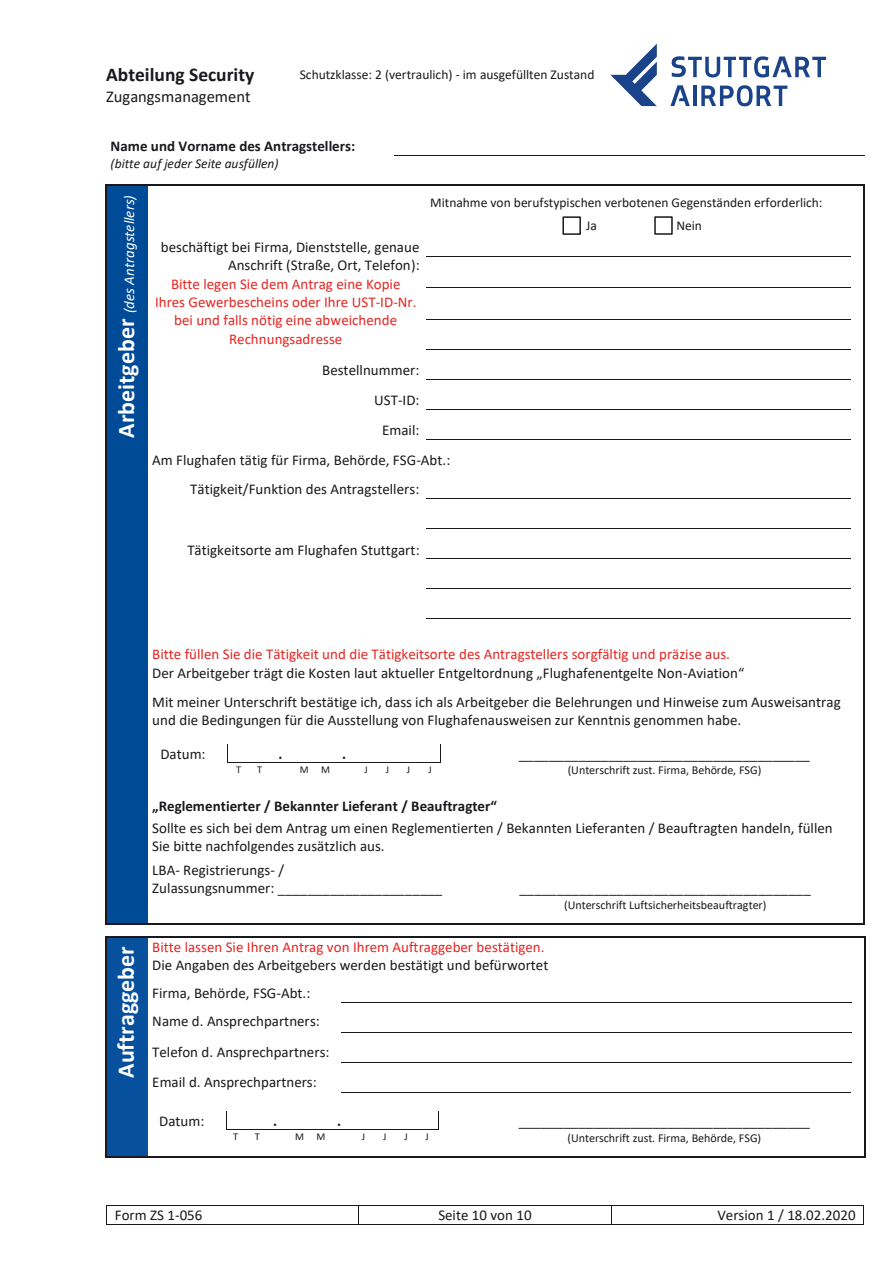
<style>
.page{position:relative;width:893px;height:1263px;background:#fff}
.page>*{position:absolute;margin:0;border:0;box-sizing:border-box;transform-origin:0 0}
.t1{font:700 24px "Calibri";color:#fff}
.t2{font:700 19.5px "Calibri";color:#1a181c}
.t3{font:16.5px "Calibri";color:#1a181c}
.t4{font:15px/18.3px "Calibri";color:#1a181c}
.t5{font:15px/18.3px "Calibri";color:#e52521;text-align:center}
.t6{font:700 15px "Calibri";color:#1a181c}
.t7{font:italic 15px "Calibri";letter-spacing:.005em;color:#fff}
.t8{font:13.5px/23.7px "Calibri";color:#1a181c}
.t9{font:italic 13.5px "Calibri";color:#1a181c}
.t10{font:12px "Calibri";letter-spacing:-.005em;color:#1a181c}
.t11{font:10.5px "Calibri";color:#1a181c}
.s1{font-weight:700;font-style:normal;font-size:24px}
</style>
<div class="page">
<hr style="left:107px;top:1205px;width:251px;height:1px;background:#1a181c">
<hr style="left:359px;top:1205px;width:252px;height:1px;background:#1a181c">
<hr style="left:612px;top:1205px;width:251px;height:1px;background:#1a181c">
<svg style="left:106px;top:1205px;width:1px;height:20px"></svg>
<hr style="left:107px;top:1224px;width:251px;height:1px;background:#1a181c">
<svg style="left:358px;top:1205px;width:1px;height:20px"></svg>
<hr style="left:359px;top:1224px;width:252px;height:1px;background:#1a181c">
<svg style="left:611px;top:1205px;width:1px;height:20px"></svg>
<hr style="left:612px;top:1224px;width:251px;height:1px;background:#1a181c">
<svg style="left:863px;top:1205px;width:1px;height:20px"></svg>
<hr style="left:395px;top:155px;width:470px;height:1px;background:#1a181c">
<div style="left:107px;top:186px;width:41px;height:737px;background:#004b98"></div>
<hr style="left:107px;top:185px;width:41px;height:1px;background:#1a181c">
<hr style="left:149px;top:185px;width:277px;height:1px;background:#1a181c">
<hr style="left:427px;top:185px;width:436px;height:1px;background:#1a181c">
<hr style="left:106px;top:186px;width:1px;height:52px;background:#1a181c">
<hr style="left:863px;top:186px;width:2px;height:52px;background:#1a181c">
<hr style="left:426px;top:257px;width:425px;height:1px;background:#1a181c">
<hr style="left:426px;top:287px;width:425px;height:1px;background:#1a181c">
<svg style="left:863px;top:238px;width:2px;height:61px"></svg>
<hr style="left:863px;top:299px;width:2px;height:20px;background:#1a181c">
<hr style="left:426px;top:319px;width:425px;height:1px;background:#1a181c">
<hr style="left:426px;top:349px;width:425px;height:1px;background:#1a181c">
<hr style="left:426px;top:379px;width:425px;height:1px;background:#1a181c">
<hr style="left:426px;top:409px;width:425px;height:1px;background:#1a181c">
<hr style="left:426px;top:439px;width:425px;height:1px;background:#1a181c">
<hr style="left:426px;top:498px;width:425px;height:1px;background:#1a181c">
<hr style="left:426px;top:528px;width:425px;height:1px;background:#1a181c">
<hr style="left:426px;top:558px;width:425px;height:1px;background:#1a181c">
<hr style="left:426px;top:588px;width:425px;height:1px;background:#1a181c">
<hr style="left:426px;top:618px;width:425px;height:1px;background:#1a181c">
<svg style="left:106px;top:238px;width:1px;height:396px"></svg>
<svg style="left:863px;top:319px;width:2px;height:315px"></svg>
<hr style="left:106px;top:634px;width:1px;height:59px;background:#1a181c">
<hr style="left:863px;top:634px;width:2px;height:59px;background:#1a181c">
<hr style="left:106px;top:693px;width:1px;height:51px;background:#1a181c">
<hr style="left:863px;top:693px;width:2px;height:51px;background:#1a181c">
<svg style="left:228px;top:744px;width:213px;height:19px"></svg>
<svg style="left:106px;top:744px;width:1px;height:18px"></svg>
<svg style="left:863px;top:744px;width:2px;height:18px"></svg>
<hr style="left:106px;top:762px;width:1px;height:34px;background:#1a181c">
<hr style="left:863px;top:762px;width:2px;height:34px;background:#1a181c">
<svg style="left:106px;top:796px;width:1px;height:22px"></svg>
<hr style="left:863px;top:796px;width:2px;height:22px;background:#1a181c">
<hr style="left:106px;top:818px;width:1px;height:42px;background:#1a181c">
<hr style="left:863px;top:818px;width:2px;height:42px;background:#1a181c">
<svg style="left:863px;top:860px;width:2px;height:37px"></svg>
<svg style="left:106px;top:860px;width:1px;height:65px"></svg>
<hr style="left:107px;top:923px;width:41px;height:2px;background:#1a181c">
<hr style="left:149px;top:923px;width:320px;height:2px;background:#1a181c">
<svg style="left:469px;top:923px;width:14px;height:2px"></svg>
<hr style="left:483px;top:923px;width:368px;height:2px;background:#1a181c">
<hr style="left:863px;top:897px;width:2px;height:26px;background:#1a181c">
<svg style="left:851px;top:923px;width:14px;height:2px"></svg>
<div style="left:107px;top:937px;width:41px;height:219px;background:#06509e"></div>
<hr style="left:107px;top:936px;width:41px;height:1px;background:#1a181c">
<hr style="left:149px;top:936px;width:461px;height:1px;background:#1a181c">
<hr style="left:612px;top:936px;width:252px;height:1px;background:#1a181c">
<hr style="left:106px;top:937px;width:1px;height:37px;background:#1a181c">
<hr style="left:864px;top:937px;width:1px;height:37px;background:#1a181c">
<hr style="left:341px;top:1002px;width:510px;height:1px;background:#1a181c">
<hr style="left:341px;top:1032px;width:510px;height:1px;background:#1a181c">
<hr style="left:341px;top:1062px;width:510px;height:1px;background:#1a181c">
<svg style="left:341px;top:1092px;width:99px;height:1px"></svg>
<hr style="left:440px;top:1092px;width:411px;height:1px;background:#1a181c">
<svg style="left:226px;top:1111px;width:213px;height:19px"></svg>
<svg style="left:106px;top:974px;width:1px;height:183px"></svg>
<hr style="left:107px;top:1156px;width:41px;height:1px;background:#1a181c">
<hr style="left:149px;top:1156px;width:77px;height:1px;background:#1a181c">
<svg style="left:226px;top:1156px;width:214px;height:1px"></svg>
<hr style="left:440px;top:1156px;width:40px;height:1px;background:#1a181c">
<hr style="left:481px;top:1156px;width:370px;height:1px;background:#1a181c">
<svg style="left:851px;top:974px;width:14px;height:183px"></svg>
<div style="left:562px;top:216px;width:19px;height:19px;border:2px solid #1a181c"></div>
<div style="left:654px;top:216px;width:19px;height:19px;border:2px solid #1a181c"></div>
<svg style="left:670px;top:85px;width:20px;height:21px"></svg>
<hr style="left:693px;top:86px;width:4px;height:20px;background:#1a4389">
<svg style="left:672px;top:56px;width:154px;height:22px"></svg>
<svg style="left:610px;top:44px;width:47px;height:62px"></svg>
<svg style="left:701px;top:85px;width:86px;height:21px"></svg>
<h2 class="t2" style="left:106px;top:61px;width:150px">Abteilung Security</h2>
<p class="t3" style="left:106px;top:85px;width:146px">Zugangsmanagement</p>
<p class="t8" style="left:300px;top:63px;width:296px">Schutzklasse: 2 (vertraulich) - im ausgefüllten Zustand</p>
<p class="t6" style="left:111px;top:135px;width:246px">Name und Vorname des Antragstellers:</p>
<p class="t9" style="left:111px;top:154px;width:170px">(bitte auf jeder Seite ausfüllen)</p>
<p class="t7" style="left:119px;top:438px;width:244px;rotate:-90deg"><span class="s1">Arbeitgeber</span> (des Antragstellers)</p>
<p class="t8" style="left:586px;top:190px;width:238px;text-indent:-156px">Mitnahme von berufstypischen verbotenen Gegenständen erforderlich:<br>Ja</p>
<p class="t8" style="left:677px;top:214px;width:27px">Nein</p>
<p class="t4" style="left:161px;top:237px;width:260px;text-align:right">beschäftigt bei Firma, Dienststelle, genaue<br>Anschrift (Straße, Ort, Telefon):</p>
<p class="t5" style="left:155px;top:274px;width:263px">Bitte legen Sie dem Antrag eine Kopie Ihres Gewerbescheins oder Ihre UST-ID-Nr. bei und falls nötig eine abweichende Rechnungsadresse</p>
<p class="t4" style="left:322px;top:360px;width:99px">Bestellnummer:</p>
<p class="t4" style="left:374px;top:390px;width:47px">UST-ID:</p>
<p class="t4" style="left:382px;top:420px;width:39px">Email:</p>
<p class="t4" style="left:152px;top:451px;width:299px">Am Flughafen tätig für Firma, Behörde, FSG-Abt.:</p>
<p class="t4" style="left:190px;top:480px;width:231px">Tätigkeit/Funktion des Antragstellers:</p>
<p class="t4" style="left:187px;top:540px;width:234px">Tätigkeitsorte am Flughafen Stuttgart:</p>
<p class="t5" style="left:152px;top:645px;width:579px">Bitte füllen Sie die Tätigkeit und die Tätigkeitsorte des Antragstellers sorgfältig und präzise aus.</p>
<p class="t4" style="left:152px;top:658px;width:690px;line-height:29.1px">Der Arbeitgeber trägt die Kosten laut aktueller Entgeltordnung „Flughafenentgelte Non-Aviation“<br>Mit meiner Unterschrift bestätige ich, dass ich als Arbeitgeber die Belehrungen und Hinweise zum Ausweisantrag</p>
<p class="t4" style="left:152px;top:711px;width:590px">und die Bedingungen für die Ausstellung von Flughafenausweisen zur Kenntnis genommen habe.</p>
<p class="t4" style="left:160px;top:744px;width:47px">Datum:</p>
<p class="t6" style="left:278px;top:743px;width:5px">.</p>
<p class="t6" style="left:342px;top:743px;width:5px">.</p>
<p class="t11" style="left:236px;top:762px;width:7px">T</p>
<p class="t11" style="left:257px;top:762px;width:7px">T</p>
<p class="t11" style="left:300px;top:762px;width:32px">M M</p>
<p class="t11" style="left:364px;top:762px;width:5px">J</p>
<p class="t11" style="left:386px;top:762px;width:5px">J</p>
<p class="t11" style="left:407px;top:762px;width:5px">J</p>
<p class="t11" style="left:428px;top:762px;width:5px">J</p>
<p class="t4" style="left:519px;top:744px;width:293px">_______________________________________</p>
<p class="t10" style="left:568px;top:761px;width:195px">(Unterschrift zust. Firma, Behörde, FSG)</p>
<p class="t6" style="left:152px;top:795px;width:346px">„Reglementierter / Bekannter Lieferant / Beauftragter“</p>
<p class="t4" style="left:152px;top:818px;width:682px">Sollte es sich bei dem Antrag um einen Reglementierten / Bekannten Lieferanten / Beauftragten handeln, füllen<br>Sie bitte nachfolgendes zusätzlich aus.</p>
<p class="t4" style="left:152px;top:860px;width:292px">LBA- Registrierungs- /<br>Zulassungsnummer: ______________________</p>
<p class="t4" style="left:519px;top:879px;width:293px">_______________________________________</p>
<p class="t10" style="left:564px;top:896px;width:204px">(Unterschrift Luftsicherheitsbeauftragter)</p>
<h1 class="t1" style="left:109px;top:1078px;width:133px;rotate:-90deg">Auftraggeber</h1>
<p class="t5" style="left:152px;top:937px;width:394px">Bitte lassen Sie Ihren Antrag von Ihrem Auftraggeber bestätigen.</p>
<p class="t4" style="left:152px;top:950px;width:397px;line-height:28.3px">Die Angaben des Arbeitgebers werden bestätigt und befürwortet<br>Firma, Behörde, FSG-Abt.:<br>Name d. Ansprechpartners:</p>
<p class="t4" style="left:152px;top:1036px;width:179px;line-height:30px">Telefon d. Ansprechpartners:<br>Email d. Ansprechpartners:</p>
<p class="t4" style="left:159px;top:1111px;width:47px">Datum:</p>
<p class="t6" style="left:273px;top:1110px;width:5px">.</p>
<p class="t6" style="left:337px;top:1110px;width:5px">.</p>
<p class="t4" style="left:519px;top:1111px;width:293px">_______________________________________</p>
<p class="t11" style="left:233px;top:1129px;width:7px">T</p>
<p class="t11" style="left:255px;top:1129px;width:7px">T</p>
<p class="t11" style="left:295px;top:1129px;width:32px">M M</p>
<p class="t11" style="left:362px;top:1129px;width:5px">J</p>
<p class="t11" style="left:383px;top:1129px;width:5px">J</p>
<p class="t11" style="left:404px;top:1129px;width:5px">J</p>
<p class="t11" style="left:426px;top:1129px;width:5px">J</p>
<p class="t10" style="left:567px;top:1129px;width:195px">(Unterschrift zust. Firma, Behörde, FSG)</p>
<p class="t4" style="left:115px;top:1205px;width:89px">Form ZS 1-056</p>
<p class="t4" style="left:438px;top:1205px;width:95px">Seite 10 von 10</p>
<p class="t4" style="left:717px;top:1205px;width:140px">Version 1 / 18.02.2020</p>
</div>
